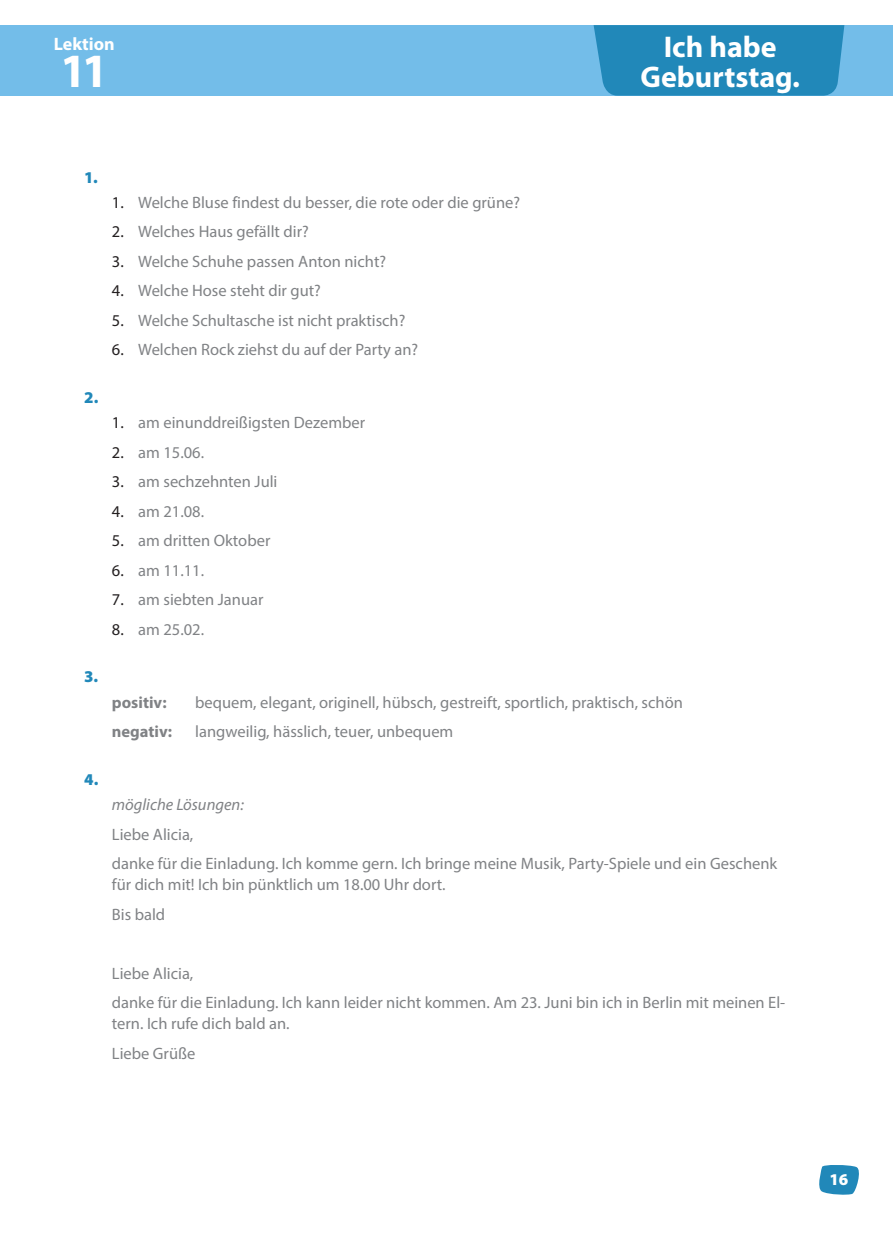
<style>
.page{position:relative;width:893px;height:1234px;background:#fff}
.page>*{position:absolute;margin:0;border:0;box-sizing:border-box;transform-origin:0 0}
.t1{font:700 48px "Myriad Pro";color:#fff}
.t2{font:700 30px/30px "Myriad Pro";color:#fff;text-align:center}
.t3{font:700 18px "Myriad Pro";color:#fff}
.t4{font:16.5px/29.5px "Myriad Pro";color:#808285}
.t5{font:italic 16.5px "Myriad Pro";color:#808285}
.t6{font:700 16.5px "Myriad Pro";color:#808285}
.t7{font:900 16.5px "Myriad Pro";color:#2188b9}
.t8{font:900 16.5px "Myriad Pro";color:#fff}
.s1{color:#231f20}
</style>
<div class="page">
<svg style="left:819px;top:1165px;width:40px;height:30px"></svg>
<div style="left:0;top:25px;width:893px;height:71px;background:#73bde9"></div>
<svg style="left:594px;top:25px;width:250px;height:71px;background:#248abb"></svg>
<p class="t3" style="left:54px;top:32px;width:62px">Lektion</p>
<h1 class="t1" style="left:60px;top:40px;width:50px">11</h1>
<p class="t7" style="left:84px;top:168px;width:15px">1.</p>
<p class="t7" style="left:84px;top:388px;width:16px">2.</p>
<p class="t4" style="left:112px;top:187px;width:410px"><span class="s1">1.</span> Welche Bluse findest du besser, die rote oder die grüne?</p>
<p class="t4" style="left:112px;top:217px;width:198px"><span class="s1">2.</span> Welches Haus gefällt dir?</p>
<p class="t4" style="left:112px;top:246px;width:276px"><span class="s1">3.</span> Welche Schuhe passen Anton nicht?</p>
<p class="t4" style="left:112px;top:276px;width:211px"><span class="s1">4.</span> Welche Hose steht dir gut?</p>
<p class="t4" style="left:112px;top:305px;width:295px"><span class="s1">5.</span> Welche Schultasche ist nicht praktisch?</p>
<p class="t4" style="left:112px;top:335px;width:308px"><span class="s1">6.</span> Welchen Rock ziehst du auf der Party an?</p>
<p class="t4" style="left:112px;top:407px;width:255px"><span class="s1">1.</span> am einunddreißigsten Dezember</p>
<p class="t4" style="left:112px;top:437px;width:94px"><span class="s1">2.</span> am 15.06.</p>
<p class="t4" style="left:112px;top:466px;width:167px"><span class="s1">3.</span> am sechzehnten Juli</p>
<p class="t4" style="left:112px;top:496px;width:94px"><span class="s1">4.</span> am 21.08.</p>
<p class="t4" style="left:112px;top:525px;width:160px"><span class="s1">5.</span> am dritten Oktober</p>
<p class="t4" style="left:112px;top:555px;width:94px"><span class="s1">6.</span> am 11.11.</p>
<p class="t4" style="left:112px;top:584px;width:153px"><span class="s1">7.</span> am siebten Januar</p>
<p class="t4" style="left:112px;top:614px;width:94px"><span class="s1">8.</span> am 25.02.</p>
<p class="t7" style="left:84px;top:667px;width:16px">3.</p>
<h2 class="t2" style="left:640px;top:30px;width:161px">Ich habe<br>Geburtstag.</h2>
<p class="t7" style="left:84px;top:769px;width:16px">4.</p>
<p class="t6" style="left:112px;top:691px;width:56px">positiv:</p>
<p class="t4" style="left:195px;top:687px;width:489px">bequem, elegant, originell, hübsch, gestreift, sportlich, praktisch, schön</p>
<p class="t6" style="left:112px;top:720px;width:62px">negativ:</p>
<p class="t4" style="left:195px;top:716px;width:260px">langweilig, hässlich, teuer, unbequem</p>
<p class="t5" style="left:112px;top:794px;width:133px">mögliche Lösungen:</p>
<p class="t4" style="left:112px;top:818px;width:667px">Liebe Alicia,<br>danke für die Einladung. Ich komme gern. Ich bringe meine Musik, Party-Spiele und ein Geschenk</p>
<p class="t4" style="left:112px;top:869px;width:335px">für dich mit! Ich bin pünktlich um 18.00 Uhr dort.<br>Bis bald</p>
<p class="t4" style="left:112px;top:957px;width:675px">Liebe Alicia,<br>danke für die Einladung. Ich kann leider nicht kommen. Am 23. Juni bin ich in Berlin mit meinen El-</p>
<p class="t4" style="left:112px;top:1008px;width:179px">tern. Ich rufe dich bald an.<br>Liebe Grüße</p>
<p class="t8" style="left:829px;top:1169px;width:20px">16</p>
</div>
